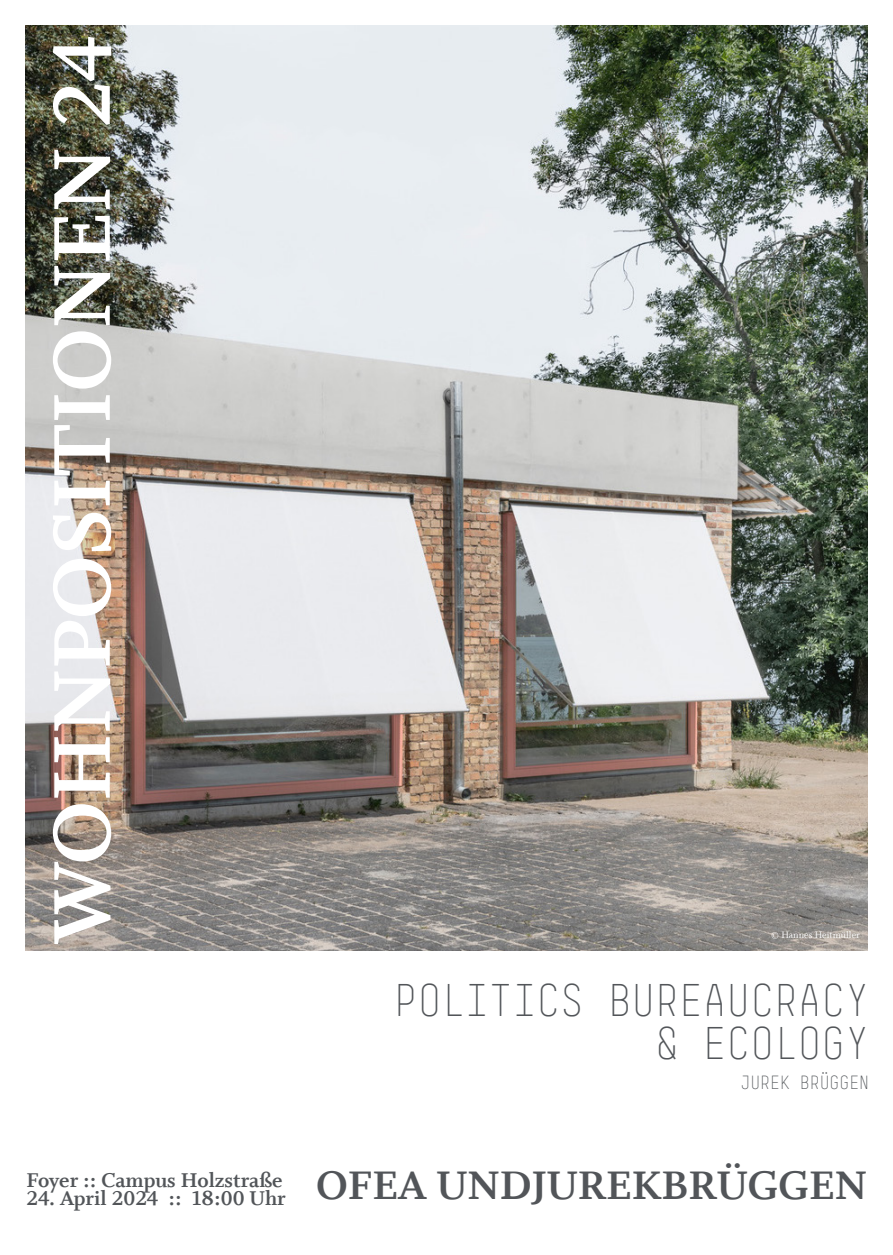
<style>
.page{position:relative;width:893px;height:1255px;background:#fff}
.page>*{position:absolute;margin:0;border:0;box-sizing:border-box;transform-origin:0 0}
.t1{font:700 90px "Whitman";color:#fff}
.t2{font:300 45px/42.8px "Simple Std";color:#525559;text-align:right}
.t3{font:700 45px "Whitman";color:#525559}
.t4{font:700 22.5px "Whitman";color:#525559}
.t5{font:300 18.75px "Simple Std";color:#525559}
.t6{font:10.5px "Whitman";color:#fff}
</style>
<div class="page">
<img style="left:26px;top:26px;width:841px;height:924px">
<h1 class="t1" style="left:32px;top:943px;width:910px;rotate:-90deg">WOHNPOSITIONEN 24</h1>
<p class="t4" style="left:27px;top:1167px;width:257px">Foyer :: Campus Holzstraße</p>
<p class="t4" style="left:27px;top:1185px;width:261px">24. April 2024 :: 18:00 Uhr</p>
<p class="t6" style="left:771px;top:929px;width:90px">© Hannes Heitmüller</p>
<h2 class="t2" style="left:394px;top:979px;width:477px">POLITICS BUREAUCRACY &amp; ECOLOGY</h2>
<p class="t5" style="left:740px;top:1071px;width:130px">JUREK BRÜGGEN</p>
<h2 class="t3" style="left:316px;top:1159px;width:552px">OFEA UNDJUREKBRÜGGEN</h2>
</div>
